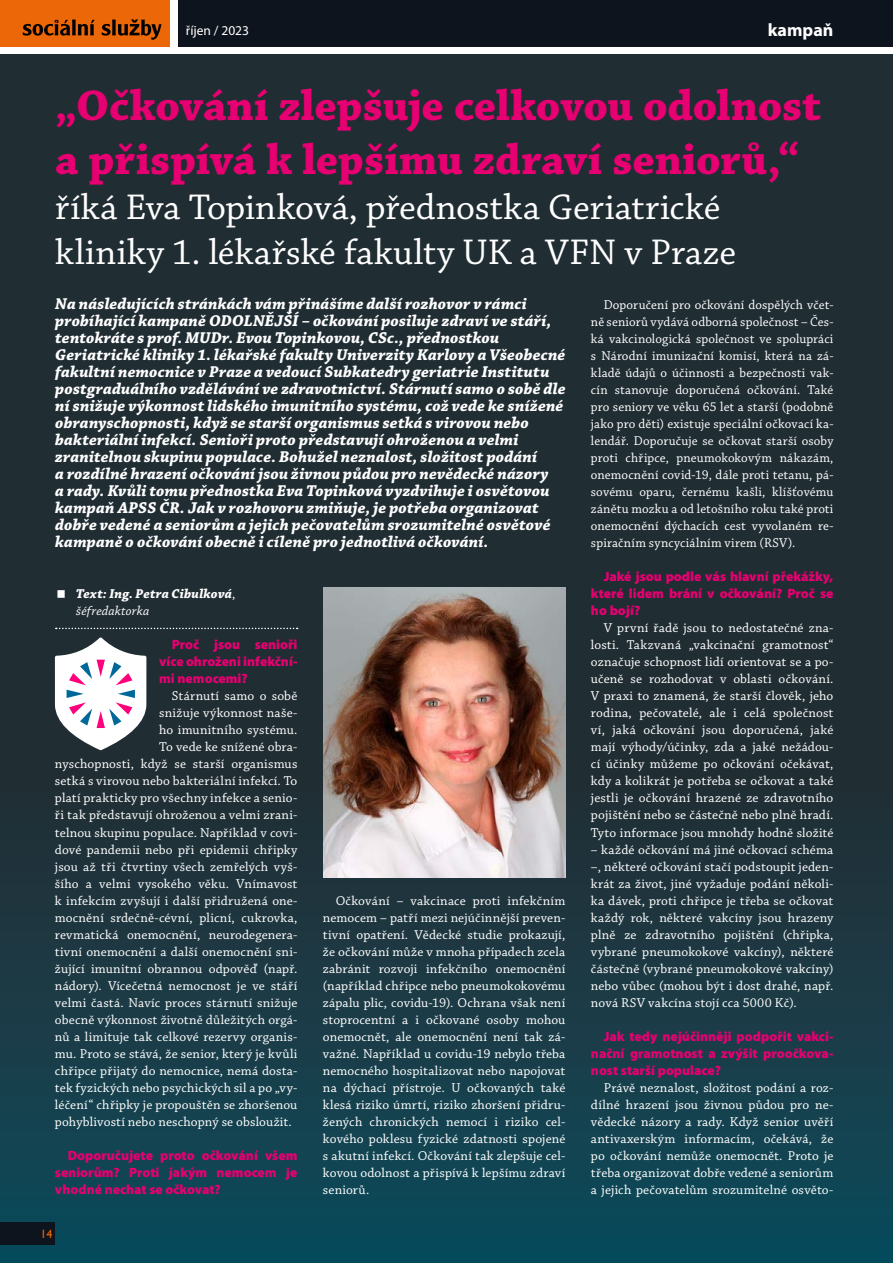
<style>
.page{position:relative;width:893px;height:1263px;background:#fff}
.page>*{position:absolute;margin:0;border:0;box-sizing:border-box;transform-origin:0 0}
.t1{font:700 45px/54px "Chaparral Pro";color:#e60071}
.t2{font:37.5px/45px "Chaparral Pro";letter-spacing:.005em;color:#fff}
.t3{font:700 18px "Myriad Pro";color:#fff}
.t4{font:italic 700 16.5px/17px "Chaparral Pro";letter-spacing:.01em;color:#fff}
.t5{font:13.5px/17px "Chaparral Pro";letter-spacing:.01em;color:#fff;text-align:justify}
.t6{font:900 13.5px/17px "Myriad Pro";color:#e60071;text-align:justify}
.t7{font:italic 700 13.5px/17px "Chaparral Pro";letter-spacing:.015em;color:#fff}
.t8{font:13.5px "Myriad Pro";color:#fff}
.t9{font:12px "Gill Sans";color:#ec6707}
.s1{font-weight:400;font-style:normal}
.s2{font-weight:400}
</style>
<div class="page">
<div style="left:178px;top:0;width:715px;height:47px;background:#0e141d"></div>
<div style="left:0;top:0;width:170px;height:47px;background:#ec6707"></div>
<svg style="left:23px;top:19px;width:138px;height:21px"></svg>
<div style="left:0;top:54px;width:893px;height:1209px;background:linear-gradient(to bottom,#252629,#15404d)"></div>
<svg style="left:56px;top:628px;width:242px;height:1px"></svg>
<img style="left:323px;top:587px;width:243px;height:291px">
<svg style="left:55px;top:637px;width:91px;height:113px"></svg>
<div style="left:0;top:1222px;width:55px;height:23px;background:#0e141d"></div>
<svg style="left:58px;top:590px;width:7px;height:8px"></svg>
<p class="t8" style="left:186px;top:23px;width:65px">říjen / 2023</p>
<h3 class="t3" style="left:768px;top:18px;width:67px">kampaň</h3>
<h1 class="t1" style="left:55px;top:80px;width:767px">„Očkování zlepšuje celkovou odolnost a přispívá k lepšímu zdraví seniorů,“</h1>
<h2 class="t2" style="left:55px;top:187px;width:682px">říká Eva Topinková, přednostka Geriatrické kliniky 1. lékařské fakulty UK a VFN v Praze</h2>
<p class="t4" style="left:55px;top:296px;width:512px">Na následujících stránkách vám přinášíme další rozhovor v rámci probíhající kampaně ODOLNĚJŠÍ – očkování posiluje zdraví ve stáří, tentokráte s prof. MUDr. Evou Topinkovou, CSc., přednostkou Geriatrické kliniky 1. lékařské fakulty Univerzity Karlovy a Všeobecné fakultní nemocnice v Praze a vedoucí Subkatedry geriatrie Institutu postgraduálního vzdělávání ve zdravotnictví. Stárnutí samo o sobě dle ní snižuje výkonnost lidského imunitního systému, což vede ke snížené obranyschopnosti, když se starší organismus setká s virovou nebo bakteriální infekcí. Senioři proto představují ohroženou a velmi zranitelnou skupinu populace. Bohužel neznalost, složitost podání<br>a rozdílné hrazení očkování jsou živnou půdou pro nevědecké názory<br>a rady. Kvůli tomu přednostka Eva Topinková vyzdvihuje i osvětovou kampaň APSS ČR. Jak v rozhovoru zmiňuje, je potřeba organizovat dobře vedené a seniorům a jejich pečovatelům srozumitelné osvětové kampaně o očkování obecně i cíleně pro jednotlivá očkování.</p>
<p class="t5" style="left:591px;top:297px;width:244px;text-indent:13px">Doporučení pro očkování dospělých včet&shy;ně seniorů vydává odborná společnost – Čes&shy;ká vakcinologická společnost ve spolupráci s Národní imunizační komisí, která na zá&shy;kladě údajů o účinnosti a bezpečnosti vak&shy;cín stanovuje doporučená očkování. Také pro seniory ve věku 65 let a starší (podobně jako pro děti) existuje speciální očkovací ka&shy;lendář. Doporučuje se očkovat starší osoby proti chřipce, pneumokokovým nákazám, onemocnění covid-19, dále proti tetanu, pá&shy;sovému oparu, černému kašli, klíšťovému zánětu mozku a od letošního roku také proti onemocnění dýchacích cest vyvolaném re&shy;spiračním syncyciálním virem (RSV).</p>
<p class="t6" style="left:591px;top:568px;width:244px;text-indent:13px">Jaké jsou podle vás hlavní překážky, které lidem brání v očkování? Proč se ho bojí?</p>
<p class="t5" style="left:591px;top:620px;width:244px;text-indent:13px">V první řadě jsou to nedostatečné zna&shy;losti. Takzvaná „vakcinační gramotnost“ označuje schopnost lidí orientovat se a po&shy;učeně se rozhodovat v oblasti očkování.<br>V praxi to znamená, že starší člověk, jeho rodina, pečovatelé, ale i celá společnost ví, jaká očkování jsou doporučená, jaké mají výhody/účinky, zda a jaké nežádou&shy;cí účinky můžeme po očkování očekávat, kdy a kolikrát je potřeba se očkovat a také jestli je očkování hrazené ze zdravotního pojištění nebo se částečně nebo plně hradí.<br>Tyto informace jsou mnohdy hodně složité</p>
<p class="t5" style="left:591px;top:841px;width:244px">– každé očkování má jiné očkovací schéma –, některé očkování stačí podstoupit jeden&shy;krát za život, jiné vyžaduje podání několi&shy;ka dávek, proti chřipce je třeba se očkovat každý rok, některé vakcíny jsou hrazeny plně ze zdravotního pojištění (chřipka, vybrané pneumokokové vakcíny), některé částečně (vybrané pneumokokové vakcíny) nebo vůbec (mohou být i dost drahé, např. nová RSV vakcína stojí cca 5000 Kč).</p>
<p class="t6" style="left:591px;top:1027px;width:244px;text-indent:13px">Jak tedy nejúčinněji podpořit vakci&shy;nační gramotnost a zvýšit proočkova&shy;nost starší populace?</p>
<p class="t5" style="left:591px;top:1079px;width:244px;text-indent:13px">Právě neznalost, složitost podání a roz&shy;dílné hrazení jsou živnou půdou pro ne&shy;vědecké názory a rady. Když senior uvěří antivaxerským informacím, očekává, že po očkování nemůže onemocnět. Proto je třeba organizovat dobře vedené a seniorům a jejich pečovatelům srozumitelné osvěto-</p>
<p class="t7" style="left:76px;top:586px;width:161px">Text: Ing. Petra Cibulková<span class="s1">, </span><span class="s2">šéfredaktorka</span></p>
<p class="t6" style="left:159px;top:636px;width:140px;text-indent:13px">Proč jsou senioři více ohroženi infekční&shy;mi nemocemi?</p>
<p class="t5" style="left:172px;top:688px;width:127px">Stárnutí samo o sobě</p>
<p class="t5" style="left:159px;top:705px;width:140px">snižuje výkonnost naše-</p>
<p class="t5" style="left:159px;top:722px;width:140px">ho imunitního systému.</p>
<p class="t5" style="left:159px;top:739px;width:140px">To vede ke snížené obra-</p>
<p class="t5" style="left:55px;top:756px;width:244px">nyschopnosti, když se starší organismus</p>
<p class="t5" style="left:55px;top:773px;width:244px">setká s virovou nebo bakteriální infekcí. To</p>
<p class="t5" style="left:55px;top:790px;width:244px">platí prakticky pro všechny infekce a senio-</p>
<p class="t5" style="left:55px;top:807px;width:244px">ři tak představují ohroženou a velmi zrani-</p>
<p class="t5" style="left:55px;top:824px;width:244px">telnou skupinu populace. Například v covi-</p>
<p class="t5" style="left:55px;top:841px;width:244px">dové pandemii nebo při epidemii chřipky</p>
<p class="t5" style="left:55px;top:858px;width:244px">jsou až tři čtvrtiny všech zemřelých vyš-</p>
<p class="t5" style="left:55px;top:875px;width:244px">šího a velmi vysokého věku. Vnímavost</p>
<p class="t5" style="left:55px;top:892px;width:244px">k infekcím zvyšují i další přidružená one-</p>
<p class="t5" style="left:55px;top:909px;width:244px">mocnění srdečně-cévní, plicní, cukrovka,</p>
<p class="t5" style="left:55px;top:926px;width:244px">revmatická onemocnění, neurodegenera-</p>
<p class="t5" style="left:55px;top:943px;width:244px">tivní onemocnění a další onemocnění sni-</p>
<p class="t5" style="left:55px;top:960px;width:244px">žující imunitní obrannou odpověď (např.</p>
<p class="t5" style="left:55px;top:977px;width:244px">nádory). Vícečetná nemocnost je ve stáří</p>
<p class="t5" style="left:55px;top:994px;width:244px">velmi častá. Navíc proces stárnutí snižuje</p>
<p class="t5" style="left:55px;top:1011px;width:244px">obecně výkonnost životně důležitých orgá-</p>
<p class="t5" style="left:55px;top:1028px;width:244px">nů a limituje tak celkové rezervy organis-</p>
<p class="t5" style="left:55px;top:1045px;width:244px">mu. Proto se stává, že senior, který je kvůli</p>
<p class="t5" style="left:55px;top:1062px;width:244px">chřipce přijatý do nemocnice, nemá dosta-</p>
<p class="t5" style="left:55px;top:1079px;width:244px">tek fyzických nebo psychických sil a po „vy-</p>
<p class="t5" style="left:55px;top:1096px;width:244px">léčení“ chřipky je propouštěn se zhoršenou</p>
<p class="t5" style="left:55px;top:1113px;width:238px">pohyblivostí nebo neschopný se obsloužit.</p>
<p class="t6" style="left:55px;top:1146px;width:244px;text-indent:13px">Doporučujete proto očkování všem seniorům? Proti jakým nemocem je vhodné nechat se očkovat?</p>
<p class="t5" style="left:323px;top:892px;width:244px;text-indent:13px">Očkování – vakcinace proti infekčním nemocem – patří mezi nejúčinnější preven&shy;tivní opatření. Vědecké studie prokazují, že očkování může v mnoha případech zcela zabránit rozvoji infekčního onemocnění (například chřipce nebo pneumokokovému zápalu plic, covidu-19). Ochrana však není stoprocentní a i očkované osoby mohou onemocnět, ale onemocnění není tak zá&shy;važné. Například u covidu-19 nebylo třeba nemocného hospitalizovat nebo napojovat na dýchací přístroje. U očkovaných také klesá riziko úmrtí, riziko zhoršení přidru&shy;žených chronických nemocí i riziko cel&shy;kového poklesu fyzické zdatnosti spojené s akutní infekcí. Očkování tak zlepšuje cel&shy;kovou odolnost a přispívá k lepšímu zdraví seniorů.</p>
<p class="t9" style="left:41px;top:1227px;width:13px">14</p>
</div>
